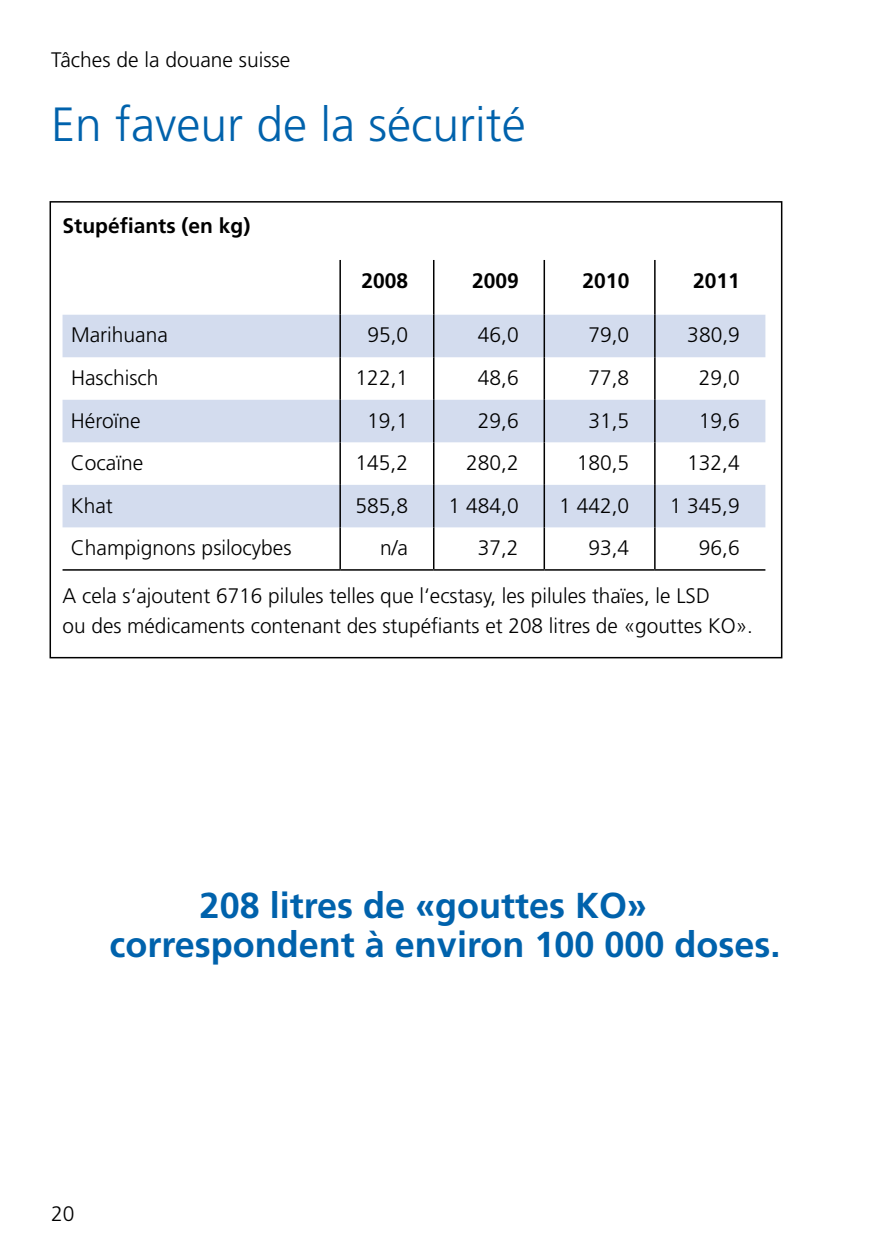
<style>
.page{position:relative;width:893px;height:1259px;background:#fff}
.page>*{position:absolute;margin:0;border:0;box-sizing:border-box;transform-origin:0 0}
.t1{font:300 48px "Frutiger LT Std";color:#0062ac}
.t2{font:700 36px/39px "Frutiger LT Std";color:#0062ac}
.t3{font:300 21px/30px "Frutiger LT Std";color:#000}
.t4{font:700 21px "Frutiger LT Std";color:#000}
</style>
<div class="page">
<div style="left:50px;top:201px;width:732px;height:457px;border:2px solid #000"></div>
<svg style="left:63px;top:315px;width:702px;height:212px;fill:#d3dcee"></svg>
<hr style="left:339px;top:260px;width:2px;height:55px;background:#000">
<hr style="left:433px;top:260px;width:1px;height:55px;background:#000">
<hr style="left:544px;top:260px;width:1px;height:55px;background:#000">
<hr style="left:654px;top:260px;width:2px;height:55px;background:#000">
<hr style="left:339px;top:315px;width:2px;height:42px;background:#000">
<hr style="left:433px;top:315px;width:1px;height:42px;background:#000">
<hr style="left:544px;top:315px;width:1px;height:42px;background:#000">
<hr style="left:654px;top:315px;width:2px;height:42px;background:#000">
<hr style="left:339px;top:357px;width:2px;height:43px;background:#000">
<hr style="left:433px;top:357px;width:1px;height:43px;background:#000">
<hr style="left:544px;top:357px;width:1px;height:43px;background:#000">
<hr style="left:654px;top:357px;width:2px;height:43px;background:#000">
<hr style="left:339px;top:400px;width:2px;height:42px;background:#000">
<hr style="left:433px;top:400px;width:1px;height:42px;background:#000">
<hr style="left:544px;top:400px;width:1px;height:42px;background:#000">
<hr style="left:654px;top:400px;width:2px;height:42px;background:#000">
<hr style="left:339px;top:442px;width:2px;height:43px;background:#000">
<hr style="left:433px;top:442px;width:1px;height:43px;background:#000">
<hr style="left:544px;top:442px;width:1px;height:43px;background:#000">
<hr style="left:654px;top:442px;width:2px;height:43px;background:#000">
<hr style="left:339px;top:485px;width:2px;height:42px;background:#000">
<hr style="left:433px;top:485px;width:1px;height:42px;background:#000">
<hr style="left:544px;top:485px;width:1px;height:42px;background:#000">
<hr style="left:654px;top:485px;width:2px;height:42px;background:#000">
<hr style="left:339px;top:527px;width:2px;height:42px;background:#000">
<hr style="left:433px;top:527px;width:1px;height:42px;background:#000">
<hr style="left:544px;top:527px;width:1px;height:42px;background:#000">
<hr style="left:654px;top:527px;width:2px;height:42px;background:#000">
<hr style="left:63px;top:569px;width:277px;height:1px;background:#000">
<hr style="left:340px;top:569px;width:94px;height:1px;background:#000">
<hr style="left:434px;top:569px;width:110px;height:1px;background:#000">
<hr style="left:544px;top:569px;width:111px;height:1px;background:#000">
<hr style="left:655px;top:569px;width:110px;height:1px;background:#000">
<p class="t3" style="left:51px;top:45px;width:241px">Tâches de la douane suisse</p>
<h1 class="t1" style="left:51px;top:97px;width:476px">En faveur de la sécurité</h1>
<p class="t4" style="left:63px;top:213px;width:189px">Stupéfiants (en kg)</p>
<p class="t4" style="left:361px;top:268px;width:48px">2008</p>
<p class="t4" style="left:472px;top:268px;width:48px">2009</p>
<p class="t4" style="left:583px;top:268px;width:48px">2010</p>
<p class="t4" style="left:693px;top:268px;width:48px">2011</p>
<p class="t3" style="left:71px;top:320px;width:98px">Marihuana</p>
<p class="t3" style="left:367px;top:320px;width:42px">95,0</p>
<p class="t3" style="left:478px;top:320px;width:42px">46,0</p>
<p class="t3" style="left:588px;top:320px;width:42px">79,0</p>
<p class="t3" style="left:687px;top:320px;width:54px">380,9</p>
<p class="t3" style="left:71px;top:363px;width:89px">Haschisch</p>
<p class="t3" style="left:356px;top:363px;width:54px">122,1</p>
<p class="t3" style="left:478px;top:363px;width:42px">48,6</p>
<p class="t3" style="left:588px;top:363px;width:42px">77,8</p>
<p class="t3" style="left:699px;top:363px;width:42px">29,0</p>
<p class="t3" style="left:71px;top:405px;width:71px">Héroïne</p>
<p class="t3" style="left:367px;top:405px;width:42px">19,1</p>
<p class="t3" style="left:478px;top:405px;width:42px">29,6</p>
<p class="t3" style="left:588px;top:405px;width:42px">31,5</p>
<p class="t3" style="left:699px;top:405px;width:42px">19,6</p>
<p class="t3" style="left:71px;top:448px;width:74px">Cocaïne</p>
<p class="t3" style="left:356px;top:448px;width:54px">145,2</p>
<p class="t3" style="left:466px;top:448px;width:54px">280,2</p>
<p class="t3" style="left:577px;top:448px;width:54px">180,5</p>
<p class="t3" style="left:687px;top:448px;width:54px">132,4</p>
<p class="t3" style="left:71px;top:491px;width:44px">Khat</p>
<p class="t3" style="left:356px;top:491px;width:54px">585,8</p>
<p class="t3" style="left:449px;top:491px;width:72px">1 484,0</p>
<p class="t3" style="left:559px;top:491px;width:72px">1 442,0</p>
<p class="t3" style="left:670px;top:491px;width:72px">1 345,9</p>
<p class="t3" style="left:71px;top:533px;width:222px">Champignons psilocybes</p>
<p class="t3" style="left:380px;top:533px;width:30px">n/a</p>
<p class="t3" style="left:478px;top:533px;width:42px">37,2</p>
<p class="t3" style="left:588px;top:533px;width:42px">93,4</p>
<p class="t3" style="left:699px;top:533px;width:42px">96,6</p>
<p class="t3" style="left:63px;top:581px;width:692px">A cela s‘ajoutent 6716 pilules telles que l‘ecstasy, les pilules thaïes, le LSD<br>ou des médicaments contenant des stupéfiants et 208 litres de «gouttes KO».</p>
<h2 class="t2" style="left:110px;top:886px;width:672px;text-indent:90px">208 litres de «gouttes KO» correspondent à environ 100 000 doses.</h2>
<p class="t3" style="left:51px;top:1199px;width:25px">20</p>
</div>
